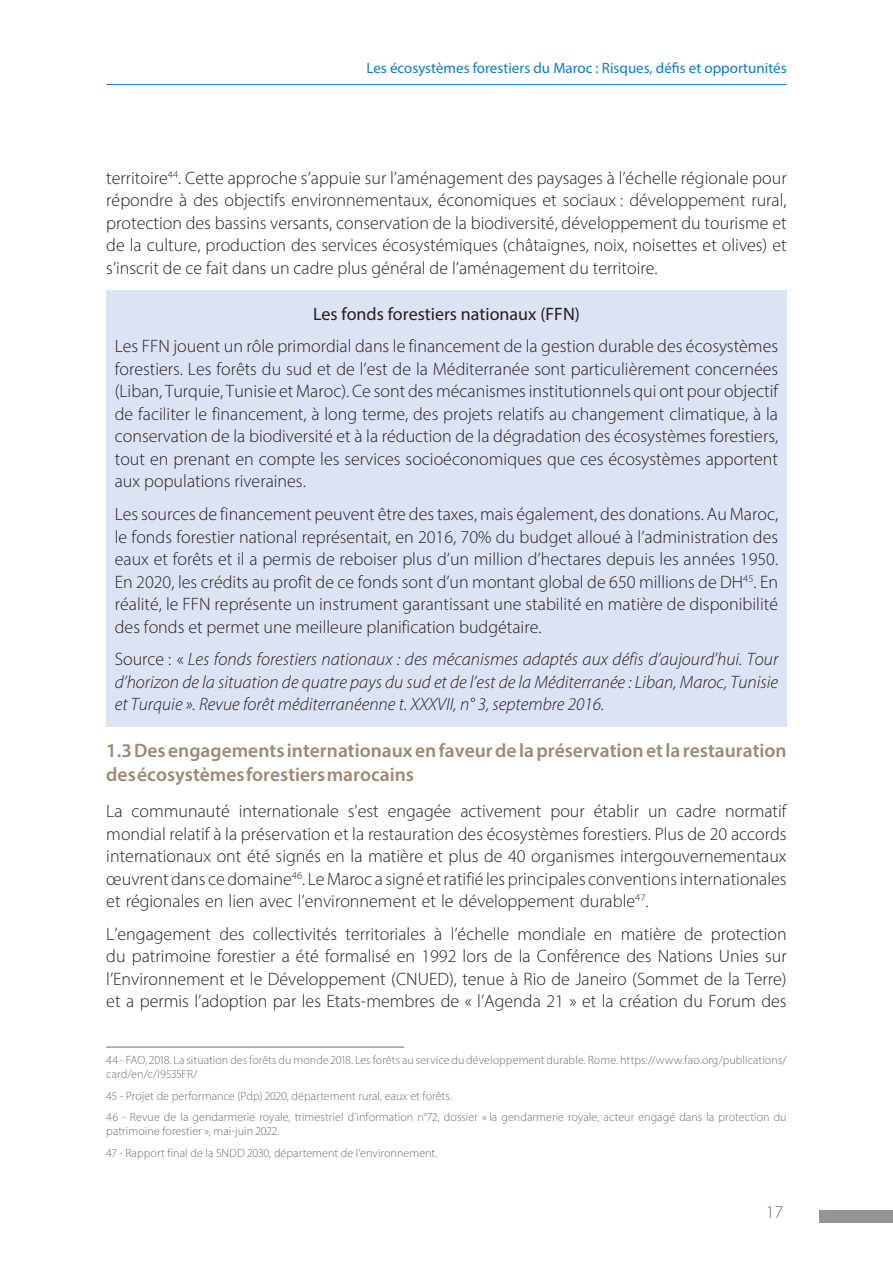
<style>
.page{position:relative;width:893px;height:1263px;background:#fff}
.page>*{position:absolute;margin:0;border:0;box-sizing:border-box;transform-origin:0 0}
.Texte_courant{font:600 19.5px/23.4px "Myriad Pro";color:#9d8972}
.Texte_courant-2{font:300 18px/22.5px "Myriad Pro";color:#231f20;text-align:justify}
.Texte_courant-3{font:italic 300 18px/22.5px "Myriad Pro";color:#231f20;text-align:justify}
.Texte_courant-4{font:18px "Myriad Pro";color:#231f20}
.t1{font:300 18px "Myriad Pro";color:#6c6d70}
.t2{font:15px "Myriad Pro";color:#0a7eca}
.Texte_courant-5{font:300 12px/14.4px "Myriad Pro";letter-spacing:.005em;color:#6c6d70}
.s1{font-style:normal}
</style>
<div class="page">
<hr style="left:106px;top:84px;width:681px;height:1px;background:#0a7eca">
<div style="left:819px;top:1210px;width:74px;height:13px;background:#939598"></div>
<div style="left:106px;top:290px;width:681px;height:436px;background:#dce3f5"></div>
<hr style="left:106px;top:1047px;width:298px;height:1px;background:#6c6d70">
<p class="t2" style="left:366px;top:59px;width:422px">Les écosystèmes forestiers du Maroc : Risques, défis et opportunités</p>
<p class="Texte_courant-2" style="left:106px;top:166px;width:682px">territoire<sup>44</sup>. Cette approche s’appuie sur l’aménagement des paysages à l’échelle régionale pour répondre à des objectifs environnementaux, économiques et sociaux : développement rural, protection des bassins versants, conservation de la biodiversité, développement du tourisme et de la culture, production des services écosystémiques (châtaignes, noix, noisettes et olives) et s’inscrit de ce fait dans un cadre plus général de l’aménagement du territoire.</p>
<p class="Texte_courant-4" style="left:313px;top:302px;width:268px">Les fonds forestiers nationaux (FFN)</p>
<p class="Texte_courant-2" style="left:115px;top:335px;width:665px">Les FFN jouent un rôle primordial dans le financement de la gestion durable des écosystèmes forestiers. Les forêts du sud et de l’est de la Méditerranée sont particulièrement concernées (Liban, Turquie, Tunisie et Maroc). Ce sont des mécanismes institutionnels qui ont pour objectif de faciliter le financement, à long terme, des projets relatifs au changement climatique, à la conservation de la biodiversité et à la réduction de la dégradation des écosystèmes forestiers, tout en prenant en compte les services socioéconomiques que ces écosystèmes apportent aux populations riveraines.</p>
<p class="Texte_courant-2" style="left:115px;top:503px;width:665px">Les sources de financement peuvent être des taxes, mais également, des donations. Au Maroc, le fonds forestier national représentait, en 2016, 70% du budget alloué à l’administration des eaux et forêts et il a permis de reboiser plus d’un million d’hectares depuis les années 1950.<br>En 2020, les crédits au profit de ce fonds sont d’un montant global de 650 millions de DH<sup>45</sup>. En réalité, le FFN représente un instrument garantissant une stabilité en matière de disponibilité des fonds et permet une meilleure planification budgétaire.</p>
<p class="Texte_courant-3" style="left:115px;top:648px;width:665px"><span class="s1">Source : «</span> Les fonds forestiers nationaux : des mécanismes adaptés aux défis d’aujourd’hui. Tour d’horizon de la situation de quatre pays du sud et de l’est de la Méditerranée : Liban, Maroc, Tunisie et Turquie ». Revue forêt méditerranéenne t. XXXVII, n° 3, septembre 2016.</p>
<p class="Texte_courant" style="left:106px;top:739px;width:682px">1.3 Des engagements internationaux en faveur de la préservation et la restauration des écosystèmes forestiers marocains</p>
<p class="Texte_courant-2" style="left:106px;top:799px;width:682px">La communauté internationale s’est engagée activement pour établir un cadre normatif mondial relatif à la préservation et la restauration des écosystèmes forestiers. Plus de 20 accords internationaux ont été signés en la matière et plus de 40 organismes intergouvernementaux œuvrent dans ce domaine<sup>46</sup>. Le Maroc a signé et ratifié les principales conventions internationales et régionales en lien avec l’environnement et le développement durable<sup>47</sup>.</p>
<p class="Texte_courant-2" style="left:106px;top:922px;width:682px">L’engagement des collectivités territoriales à l’échelle mondiale en matière de protection du patrimoine forestier a été formalisé en 1992 lors de la Conférence des Nations Unies sur l’Environnement et le Développement (CNUED), tenue à Rio de Janeiro (Sommet de la Terre) et a permis l’adoption par les Etats-membres de « l’Agenda 21 » et la création du Forum des</p>
<p class="Texte_courant-5" style="left:106px;top:1053px;width:682px">44 - FAO, 2018. La situation des forêts du monde 2018. Les forêts au service du développement durable. Rome. https://www.fao.org/publications/ card/en/c/I9535FR/</p>
<p class="Texte_courant-5" style="left:106px;top:1088px;width:347px">45 - Projet de performance (Pdp) 2020, département rural, eaux et forêts.</p>
<p class="Texte_courant-5" style="left:106px;top:1110px;width:682px">46 - Revue de la gendarmerie royale, trimestriel d’information n°72, dossier « la gendarmerie royale, acteur engagé dans la protection du patrimoine forestier », mai-juin 2022.</p>
<p class="Texte_courant-5" style="left:106px;top:1145px;width:333px">47 - Rapport final de la SNDD 2030, département de l’environnement.</p>
<p class="t1" style="left:766px;top:1201px;width:19px">17</p>
</div>
